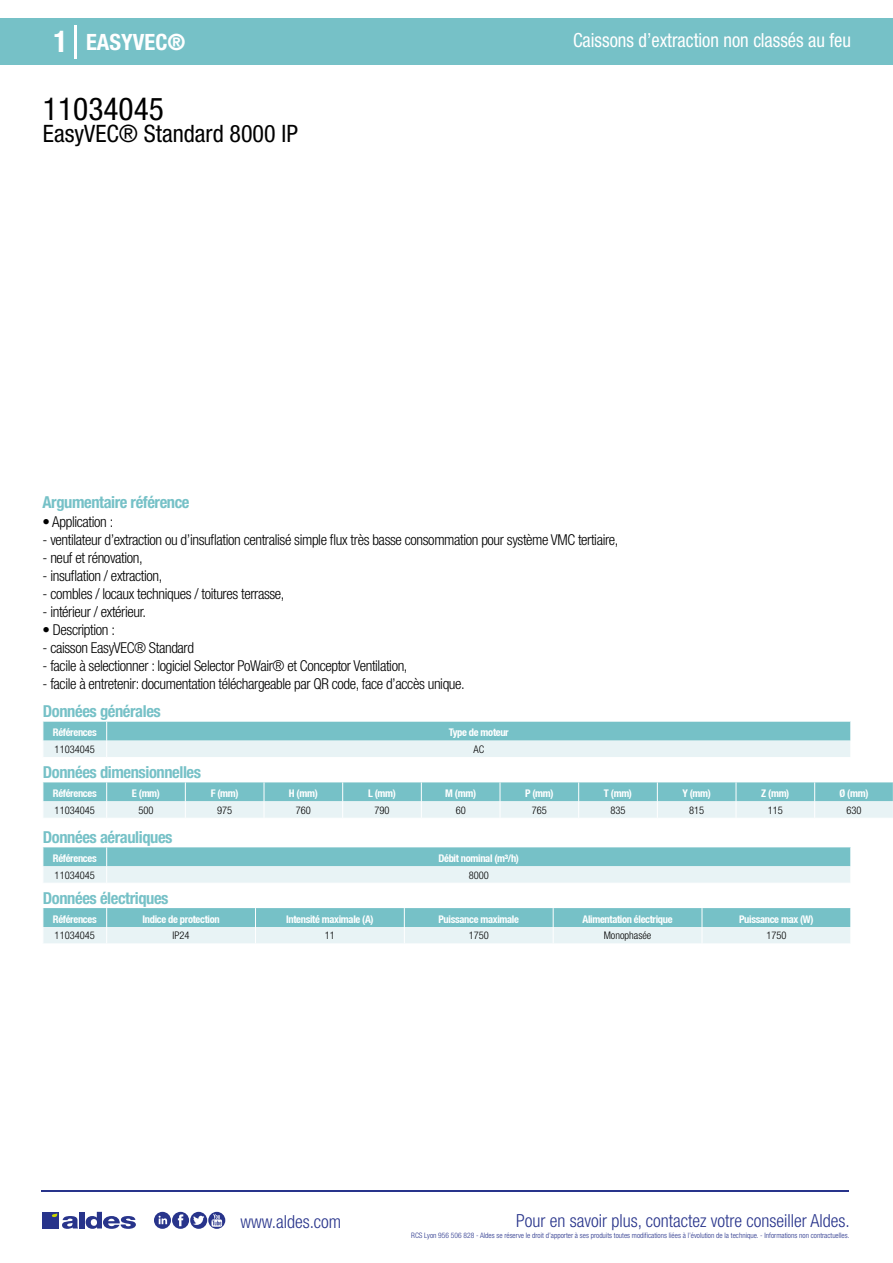
<style>
.page{position:relative;width:893px;height:1263px;background:#fff}
.page>*{position:absolute;margin:0;border:0;box-sizing:border-box;transform-origin:0 0}
.t1{font:condensed 31.5px "Helvetica Neue LT Std";color:#000}
.t2{font:condensed 24px "Helvetica Neue LT Std";color:#000}
.t3{font:700 condensed 22.5px "Helvetica Neue LT Std";color:#fff}
.t4{font:condensed 19.5px "Helvetica Neue LT Std";color:#fff;scale:.95 1}
.t5{font:300 condensed 18px "Helvetica Neue";color:#28348b}
.t6{font:700 condensed 16.5px "Helvetica Neue LT Std";letter-spacing:-.025em;color:#76c1c7}
.t7{font:300 condensed 15px "Helvetica Neue LT Std";letter-spacing:-.025em;color:#000}
.t8{font:700 condensed 10.5px "Helvetica Neue";letter-spacing:-.03em;color:#fff}
.t9{font:300 condensed 10.5px "Helvetica Neue";color:#000}
.t10{font:300 condensed 7.5px "Helvetica Neue";color:#28348b}
.s1{font-size:30px}
</style>
<div class="page">
<div style="left:0;top:18px;width:893px;height:46px;background:#76c1c7"></div>
<hr style="left:74px;top:25px;width:2px;height:33px;background:#fff">
<svg style="left:43px;top:722px;width:808px;height:35px;background:#acd8dc"></svg>
<svg style="left:43px;top:782px;width:850px;height:36px;background:#aed9dd"></svg>
<svg style="left:43px;top:847px;width:808px;height:36px;background:#add9dd"></svg>
<svg style="left:43px;top:908px;width:808px;height:35px;background:#abd8dc"></svg>
<hr style="left:41px;top:1190px;width:808px;height:1px;background:#28348b">
<svg style="left:154px;top:1212px;width:71px;height:17px"></svg>
<div style="left:42px;top:1212px;width:17px;height:16px;background:#28348b"></div>
<div style="left:79px;top:1212px;width:5px;height:16px;background:#28348b"></div>
<svg style="left:86px;top:1212px;width:50px;height:17px"></svg>
<svg style="left:52px;top:1213px;width:26px;height:16px"></svg>
<h3 class="t3" style="left:54px;top:28px;width:133px"><span class="s1">1</span> EASYVEC®</h3>
<h3 class="t4" style="left:573px;top:29px;width:294px">Caissons d’extraction non classés au feu</h3>
<h1 class="t1" style="left:43px;top:91px;width:122px">11034045</h1>
<h2 class="t2" style="left:43px;top:120px;width:256px">EasyVEC® Standard 8000 IP</h2>
<p class="t6" style="left:43px;top:492px;width:149px">Argumentaire référence</p>
<p class="t7" style="left:43px;top:513px;width:72px">• Application :</p>
<p class="t7" style="left:43px;top:531px;width:577px">- ventilateur d’extraction ou d’insuflation centralisé simple flux très basse consommation pour système VMC tertiaire,</p>
<p class="t7" style="left:43px;top:549px;width:102px">- neuf et rénovation,</p>
<p class="t7" style="left:43px;top:567px;width:121px">- insuflation / extraction,</p>
<p class="t7" style="left:43px;top:585px;width:244px">- combles / locaux techniques / toitures terrasse,</p>
<p class="t7" style="left:43px;top:603px;width:105px">- intérieur / extérieur.</p>
<p class="t7" style="left:43px;top:621px;width:74px">• Description :</p>
<p class="t7" style="left:43px;top:639px;width:153px">- caisson EasyVEC® Standard</p>
<p class="t7" style="left:43px;top:657px;width:367px">- facile à selectionner : logiciel Selector PoWair® et Conceptor Ventilation,</p>
<p class="t7" style="left:43px;top:675px;width:424px">- facile à entretenir: documentation téléchargeable par QR code, face d’accès unique.</p>
<p class="t6" style="left:43px;top:702px;width:119px">Données générales</p>
<p class="t8" style="left:53px;top:726px;width:45px">Références</p>
<p class="t8" style="left:449px;top:726px;width:62px">Type de moteur</p>
<p class="t9" style="left:55px;top:743px;width:42px">11034045</p>
<p class="t9" style="left:473px;top:743px;width:12px">AC</p>
<p class="t6" style="left:43px;top:762px;width:160px">Données dimensionnelles</p>
<p class="t8" style="left:53px;top:787px;width:45px">Références</p>
<p class="t8" style="left:132px;top:787px;width:30px">E (mm)</p>
<p class="t8" style="left:211px;top:787px;width:29px">F (mm)</p>
<p class="t8" style="left:289px;top:787px;width:30px">H (mm)</p>
<p class="t8" style="left:368px;top:787px;width:29px">L (mm)</p>
<p class="t8" style="left:445px;top:787px;width:32px">M (mm)</p>
<p class="t8" style="left:525px;top:787px;width:30px">P (mm)</p>
<p class="t8" style="left:604px;top:787px;width:30px">T (mm)</p>
<p class="t8" style="left:682px;top:787px;width:30px">Y (mm)</p>
<p class="t8" style="left:761px;top:787px;width:30px">Z (mm)</p>
<p class="t8" style="left:839px;top:787px;width:30px">Ø (mm)</p>
<p class="t9" style="left:55px;top:804px;width:42px">11034045</p>
<p class="t9" style="left:138px;top:804px;width:17px">500</p>
<p class="t9" style="left:217px;top:804px;width:17px">975</p>
<p class="t9" style="left:296px;top:804px;width:17px">760</p>
<p class="t9" style="left:374px;top:804px;width:17px">790</p>
<p class="t9" style="left:456px;top:804px;width:12px">60</p>
<p class="t9" style="left:532px;top:804px;width:17px">765</p>
<p class="t9" style="left:610px;top:804px;width:17px">835</p>
<p class="t9" style="left:689px;top:804px;width:17px">815</p>
<p class="t9" style="left:768px;top:804px;width:17px">115</p>
<p class="t9" style="left:846px;top:804px;width:17px">630</p>
<p class="t6" style="left:43px;top:827px;width:131px">Données aérauliques</p>
<p class="t8" style="left:53px;top:852px;width:45px">Références</p>
<p class="t8" style="left:438px;top:852px;width:82px">Débit nominal (m³/h)</p>
<p class="t9" style="left:55px;top:869px;width:42px">11034045</p>
<p class="t9" style="left:469px;top:869px;width:22px">8000</p>
<p class="t6" style="left:43px;top:888px;width:127px">Données électriques</p>
<p class="t8" style="left:53px;top:912px;width:45px">Références</p>
<p class="t8" style="left:143px;top:912px;width:79px">Indice de protection</p>
<p class="t8" style="left:286px;top:912px;width:89px">Intensité maximale (A)</p>
<p class="t8" style="left:438px;top:912px;width:82px">Puissance maximale</p>
<p class="t8" style="left:582px;top:912px;width:92px">Alimentation électrique</p>
<p class="t8" style="left:739px;top:912px;width:76px">Puissance max (W)</p>
<p class="t9" style="left:55px;top:930px;width:42px">11034045</p>
<p class="t9" style="left:173px;top:930px;width:19px">IP24</p>
<p class="t9" style="left:325px;top:930px;width:12px">11</p>
<p class="t9" style="left:469px;top:930px;width:22px">1750</p>
<p class="t9" style="left:604px;top:930px;width:49px">Monophasée</p>
<p class="t9" style="left:766px;top:930px;width:22px">1750</p>
<p class="t5" style="left:240px;top:1211px;width:102px">www.aldes.com</p>
<p class="t5" style="left:516px;top:1211px;width:335px">Pour en savoir plus, contactez votre conseiller Aldes.</p>
<p class="t10" style="left:411px;top:1230px;width:440px">RCS Lyon 956 506 828 - Aldes se réserve le droit d’apporter à ses produits toutes modifications liées à l’évolution de la technique. - Informations non contractuelles.</p>
</div>
